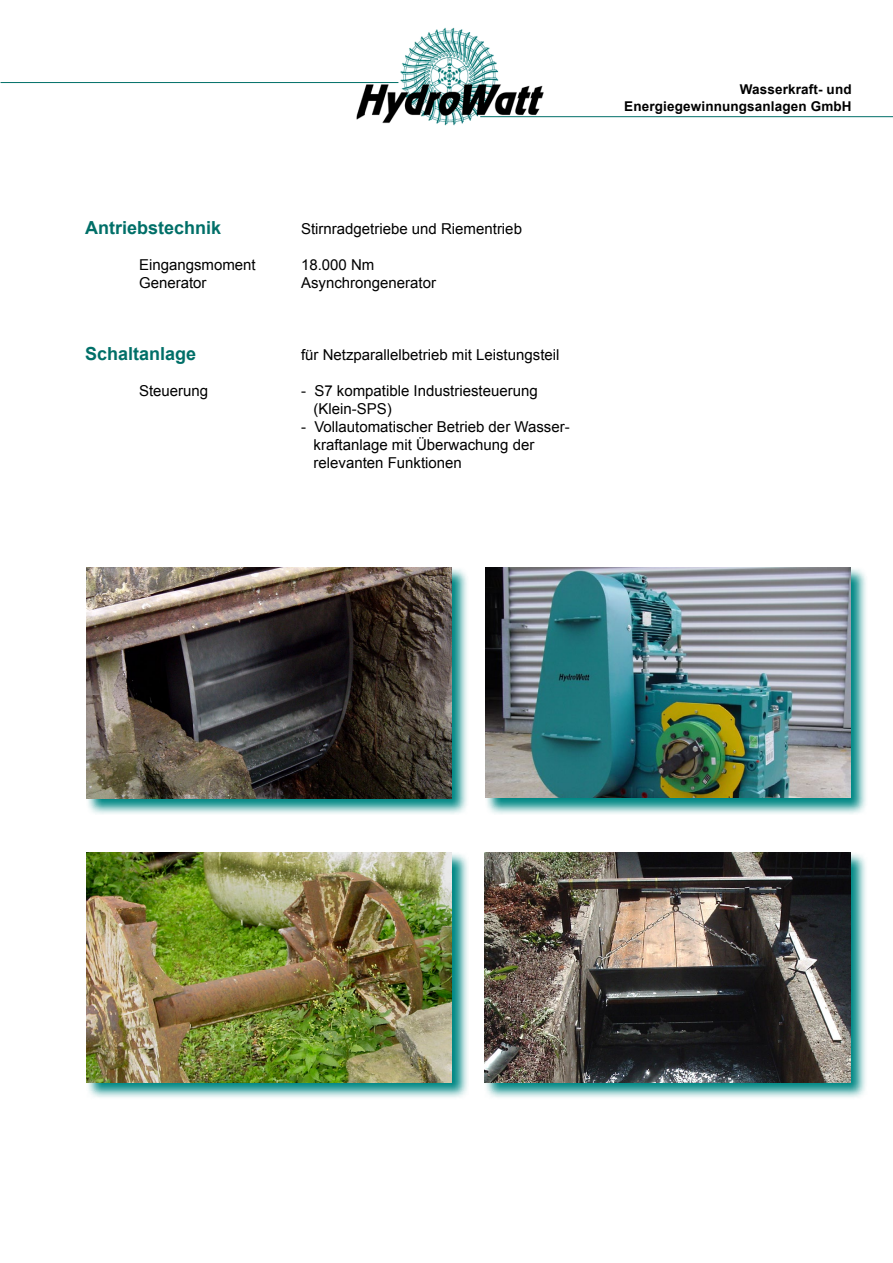
<style>
.page{position:relative;width:893px;height:1263px;background:#fff}
.page>*{position:absolute;margin:0;border:0;box-sizing:border-box;transform-origin:0 0}
.t1{font:700 18px "Arial";color:#006f68}
.t2{font:15px/18px "Arial";color:#000}
.t3{font:700 13.5px/16.5px "Arial";letter-spacing:.01em;color:#000;text-align:right}
</style>
<div class="page">
<img style="left:345px;top:27px;width:199px;height:99px">
<hr style="left:323px;top:79px;width:76px;height:4px;background:#fff">
<svg style="left:480px;top:117px;width:118px;height:3px"></svg>
<hr style="left:1px;top:82px;width:397px;height:1px;background:#006f68">
<hr style="left:480px;top:116px;width:413px;height:1px;background:#006f68">
<svg style="left:487px;top:567px;width:379px;height:247px;background:#76bcbb"></svg>
<img style="left:485px;top:567px;width:365px;height:231px">
<svg style="left:86px;top:852px;width:382px;height:246px;background:#79bcb7"></svg>
<img style="left:86px;top:853px;width:366px;height:229px">
<svg style="left:484px;top:852px;width:382px;height:246px;background:#78b4b3"></svg>
<img style="left:485px;top:853px;width:365px;height:229px">
<svg style="left:86px;top:567px;width:381px;height:247px;background:#77b7b5"></svg>
<img style="left:86px;top:567px;width:365px;height:231px">
<p class="t1" style="left:85px;top:216px;width:138px">Antriebstechnik</p>
<p class="t2" style="left:301px;top:220px;width:222px">Stirnradgetriebe und Riementrieb</p>
<p class="t2" style="left:139px;top:256px;width:118px">Eingangsmoment</p>
<p class="t2" style="left:301px;top:256px;width:75px">18.000 Nm</p>
<p class="t2" style="left:139px;top:274px;width:69px">Generator</p>
<p class="t2" style="left:301px;top:274px;width:137px">Asynchrongenerator</p>
<p class="t1" style="left:85px;top:342px;width:113px">Schaltanlage</p>
<p class="t2" style="left:301px;top:346px;width:260px">für Netzparallelbetrieb mit Leistungsteil</p>
<p class="t2" style="left:139px;top:382px;width:71px">Steuerung</p>
<p class="t2" style="left:314px;top:382px;width:226px;text-indent:-13px">- S7 kompatible Industriesteuerung (Klein-SPS)</p>
<p class="t2" style="left:314px;top:418px;width:258px;text-indent:-13px">- Vollautomatischer Betrieb der Wasser&shy;kraftanlage mit Überwachung der relevanten Funktionen</p>
<p class="t3" style="left:624px;top:82px;width:229px">Wasserkraft- und<br>Energiegewinnungsanlagen GmbH</p>
</div>
